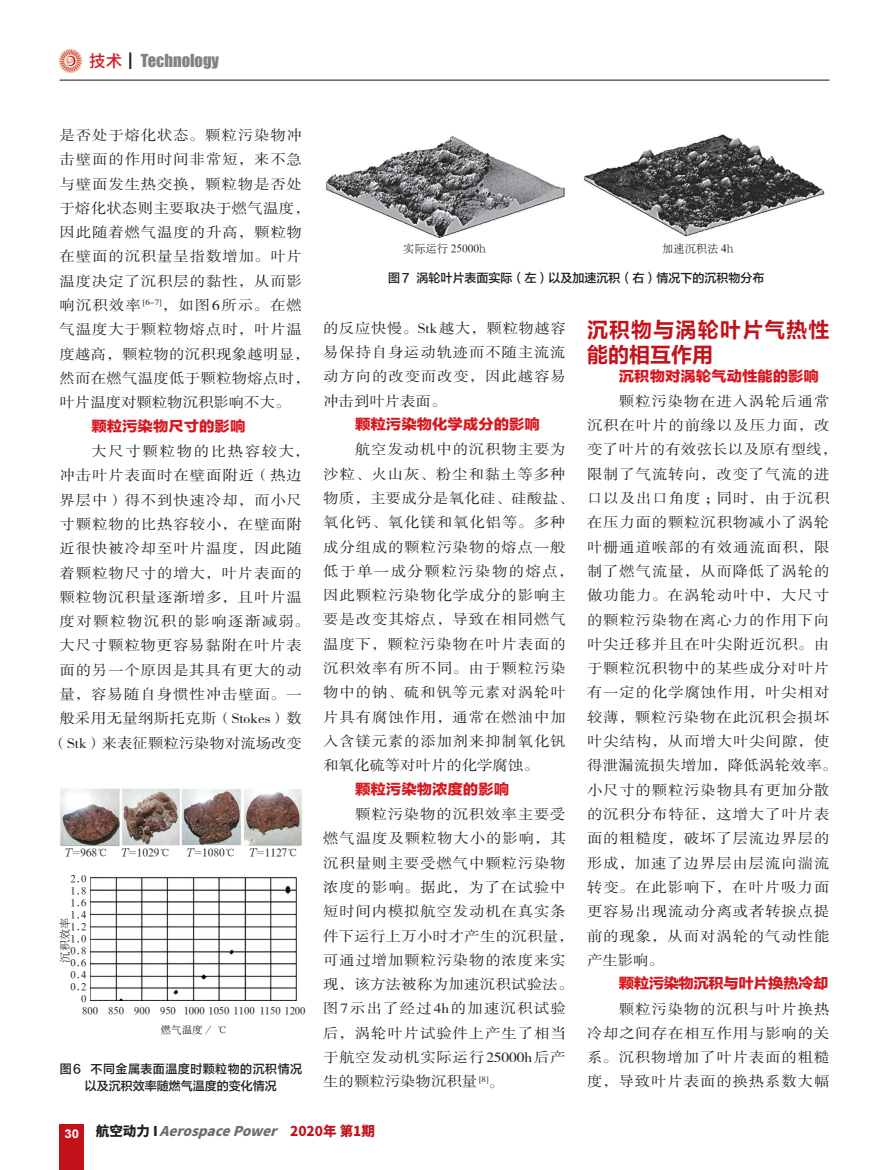
<style>
.page{position:relative;width:872px;height:1170px;background:#fff}
.page>*{position:absolute;margin:0;border:0;box-sizing:border-box;transform-origin:0 0}
.t1{font:21px/24.3px "FZLTCHJW GB1 0";letter-spacing:.055em;color:#c4121a}
.t2{font:16.5px "Impact";color:#808285}
.t3{font:14.25px/24.3px "FZSSJW GB1 0";letter-spacing:.055em;color:#231f20;scale:1.08 1}
.t4{font:14.25px "FZLTTHJW GB1 0";color:#d7171f;scale:1.08 1}
.t5{font:14.25px "FZSSJW GB1 0";letter-spacing:.02em;color:#231f20;scale:1.08 1}
.t6{font:14.25px "FZSSJW GB1 0";color:#231f20;scale:1.08 1}
.t7{font:14.25px "FZSSJW GB1 0";letter-spacing:.095em;color:#231f20;scale:1.08 1}
.t8{font:14.25px "FZLTTHJW GB1 0";letter-spacing:-.03em;color:#d7171f;scale:1.08 1}
.t9{font:14.25px "FZSSJW GB1 0";letter-spacing:.105em;color:#231f20;scale:1.08 1}
.t10{font:italic 800 13.5px "Source Han Sans CN";color:#6c6d70}
.t11{font:12px/16.5px "FZLTZHJW GB1 0";letter-spacing:.04em;color:#231f20;text-align:center}
.t12{font:12px "FZLTZHJW GB1 0";color:#231f20}
.t13{font:11.25px "H Ya 6 gj";color:#231f20}
.t14{font:10.5px/12px "H Ya 6 gj";color:#231f20;text-align:right}
.s1{font-family:"Source Han Sans CN";font-weight:500;color:#d7171f}
.s2{font-family:"Source Han Sans CN";font-weight:500;color:#231f20}
.s3{font-style:italic}
.s4{font-style:normal;color:#231f20}
.s5{font-style:normal;color:#c4121a}
</style>
<div class="page">
<div style="left:60px;top:1124px;width:24px;height:45px;background:#c4121a"></div>
<hr style="left:60px;top:80px;width:769px;height:1px;background:#231f20">
<img style="left:58px;top:49px;width:24px;height:24px">
<img style="left:326px;top:134px;width:499px;height:105px">
<img style="left:90px;top:876px;width:207px;height:124px">
<img style="left:60px;top:788px;width:242px;height:58px">
<p class="t2" style="left:89px;top:48px;width:131px"><span class="s1">技术</span><span class="s2">┃</span>Technology</p>
<p class="t3" style="left:60px;top:124px;width:233px">是否处于熔化状态。颗粒污染物冲击壁面的作用时间非常短，来不急与壁面发生热交换，颗粒物是否处于熔化状态则主要取决于燃气温度，因此随着燃气温度的升高，颗粒物在壁面的沉积量呈指数增加。叶片温度决定了沉积层的黏性，从而影响沉积效率<sup>[6-7]</sup>，如图6所示。在燃气温度大于颗粒物熔点时，叶片温度越高，颗粒物的沉积现象越明显，然而在燃气温度低于颗粒物熔点时，叶片温度对颗粒物沉积影响不大。</p>
<p class="t4" style="left:91px;top:418px;width:144px">颗粒污染物尺寸的影响</p>
<p class="t9" style="left:91px;top:443px;width:204px">大尺寸颗粒物的比热容较大，</p>
<p class="t3" style="left:60px;top:464px;width:226px">冲击叶片表面时在壁面附近（热边</p>
<p class="t3" style="left:60px;top:488px;width:226px">界层中）得不到快速冷却，而小尺</p>
<p class="t3" style="left:60px;top:512px;width:226px">寸颗粒物的比热容较小，在壁面附</p>
<p class="t3" style="left:60px;top:537px;width:226px">近很快被冷却至叶片温度，因此随</p>
<p class="t3" style="left:60px;top:561px;width:226px">着颗粒物尺寸的增大，叶片表面的</p>
<p class="t3" style="left:60px;top:585px;width:226px">颗粒物沉积量逐渐增多，且叶片温</p>
<p class="t7" style="left:60px;top:613px;width:233px">度对颗粒物沉积的影响逐渐减弱。</p>
<p class="t3" style="left:60px;top:634px;width:226px">大尺寸颗粒物更容易黏附在叶片表</p>
<p class="t3" style="left:60px;top:658px;width:226px">面的另一个原因是其具有更大的动</p>
<p class="t3" style="left:60px;top:682px;width:226px">量，容易随自身惯性冲击壁面。一</p>
<p class="t5" style="left:60px;top:711px;width:226px">般采用无量纲斯托克斯（Stokes）数</p>
<p class="t6" style="left:52px;top:735px;width:233px">（Stk）来表征颗粒污染物对流场改变</p>
<p class="t13" style="left:64px;top:846px;width:46px"><span class="s3">T</span>=968℃</p>
<p class="t14" style="left:71px;top:872px;width:17px">2.0<br>1.8<br>1.6<br>1.4<br>1.2<br>1.0<br>0.8<br>0.6<br>0.4<br>0.2<br>0</p>
<p class="t13" style="left:60px;top:962px;width:46px;rotate:-90deg">沉积效率</p>
<p class="t13" style="left:120px;top:846px;width:52px"><span class="s3">T</span>=1029℃</p>
<p class="t13" style="left:185px;top:846px;width:52px"><span class="s3">T</span>=1080℃</p>
<p class="t13" style="left:248px;top:846px;width:52px"><span class="s3">T</span>=1127℃</p>
<p class="t14" style="left:82px;top:1004px;width:17px">800</p>
<p class="t14" style="left:161px;top:1001px;width:146px;line-height:19.2px;text-align:left;text-indent:23px">1000 1050 1100 1150 1200燃气温度 / ℃</p>
<p class="t14" style="left:108px;top:1004px;width:69px">850 900 950</p>
<p class="t11" style="left:60px;top:1061px;width:244px">图6 不同金属表面温度时颗粒物的沉积情况以及沉积效率随燃气温度的变化情况</p>
<p class="t13" style="left:403px;top:243px;width:84px">实际运行 25000h</p>
<p class="t13" style="left:662px;top:243px;width:73px">加速沉积法 4h</p>
<p class="t12" style="left:388px;top:271px;width:378px">图7 涡轮叶片表面实际（左）以及加速沉积（右）情况下的沉积物分布</p>
<p class="t3" style="left:323px;top:316px;width:226px;text-align:justify">的反应快慢。Stk越大，颗粒物越容易保持自身运动轨迹而不随主流流动方向的改变而改变，因此越容易冲击到叶片表面。</p>
<p class="t4" style="left:355px;top:417px;width:172px">颗粒污染物化学成分的影响</p>
<p class="t3" style="left:323px;top:438px;width:233px;text-indent:32px">航空发动机中的沉积物主要为沙粒、火山灰、粉尘和黏土等多种物质，主要成分是氧化硅、硅酸盐、氧化钙、氧化镁和氧化铝等。多种成分组成的颗粒污染物的熔点一般低于单一成分颗粒污染物的熔点，因此颗粒污染物化学成分的影响主要是改变其熔点，导致在相同燃气温度下，颗粒污染物在叶片表面的沉积效率有所不同。由于颗粒污染物中的钠、硫和钒等元素对涡轮叶片具有腐蚀作用，通常在燃油中加入含镁元素的添加剂来抑制氧化钒和氧化硫等对叶片的化学腐蚀。</p>
<p class="t4" style="left:355px;top:781px;width:144px">颗粒污染物浓度的影响</p>
<p class="t3" style="left:323px;top:802px;width:233px;text-indent:32px">颗粒污染物的沉积效率主要受燃气温度及颗粒物大小的影响，其沉积量则主要受燃气中颗粒污染物浓度的影响。据此，为了在试验中短时间内模拟航空发动机在真实条件下运行上万小时才产生的沉积量，可通过增加颗粒污染物的浓度来实现，该方法被称为加速沉积试验法。图7示出了经过4h的加速沉积试验后，涡轮叶片试验件上产生了相当于航空发动机实际运行25000h后产生的颗粒污染物沉积量 <sup>[8]</sup>。</p>
<h1 class="t1" style="left:587px;top:318px;width:244px">沉积物与涡轮叶片气热性能的相互作用</h1>
<p class="t4" style="left:619px;top:368px;width:187px">沉积物对涡轮气动性能的影响</p>
<p class="t3" style="left:587px;top:389px;width:233px;text-indent:32px">颗粒污染物在进入涡轮后通常沉积在叶片的前缘以及压力面，改变了叶片的有效弦长以及原有型线，限制了气流转向，改变了气流的进口以及出口角度；同时，由于沉积在压力面的颗粒沉积物减小了涡轮叶栅通道喉部的有效通流面积，限制了燃气流量，从而降低了涡轮的做功能力。在涡轮动叶中，大尺寸的颗粒污染物在离心力的作用下向叶尖迁移并且在叶尖附近沉积。由于颗粒沉积物中的某些成分对叶片有一定的化学腐蚀作用，叶尖相对较薄，颗粒污染物在此沉积会损坏叶尖结构，从而增大叶尖间隙，使得泄漏流损失增加，降低涡轮效率。小尺寸的颗粒污染物具有更加分散的沉积分布特征，这增大了叶片表面的粗糙度，破坏了层流边界层的形成，加速了边界层由层流向湍流转变。在此影响下，在叶片吸力面更容易出现流动分离或者转捩点提前的现象，从而对涡轮的气动性能产生影响。</p>
<p class="t8" style="left:619px;top:975px;width:195px">颗粒污染物沉积与叶片换热冷却</p>
<p class="t3" style="left:587px;top:997px;width:226px;text-align:justify;text-indent:32px">颗粒污染物的沉积与叶片换热冷却之间存在相互作用与影响的关系。沉积物增加了叶片表面的粗糙度，导致叶片表面的换热系数大幅</p>
<p class="t10" style="left:65px;top:1123px;width:312px"><sub>3</sub> <sub>0</sub> <span class="s4">航空动力 I</span> AerospacePower <span class="s5">2 0 2 0 年 第 1 期</span></p>
</div>
